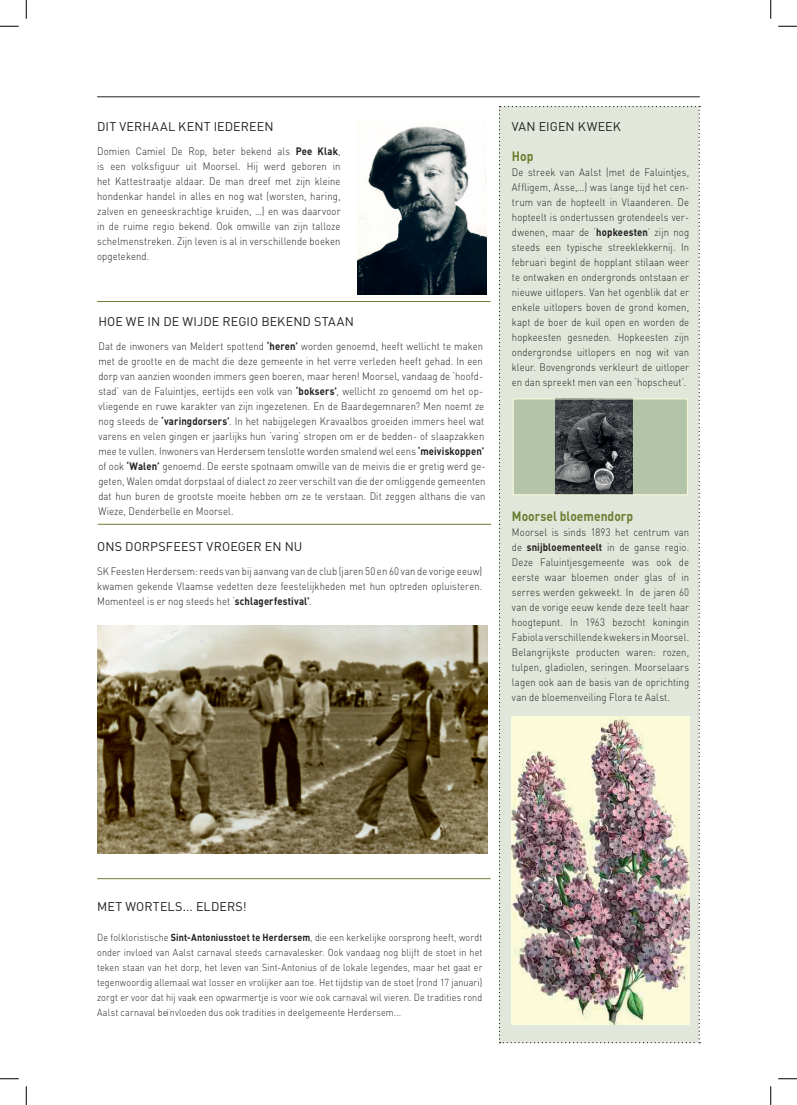
<style>
.page{position:relative;width:797px;height:1105px;background:#fff}
.page>*{position:absolute;margin:0;border:0;box-sizing:border-box;transform-origin:0 0}
.t1{font:700 13.5px "DIN";color:#6b7e32;scale:.89 1}
.t2{font:12.5px "DIN";letter-spacing:.005em;color:#231f20}
.t3{font:300 10.75px/15px "DIN";letter-spacing:.01em;color:#231f20;text-align:justify;scale:.89 1}
.t4{font:300 10.12px/15px "DIN";letter-spacing:.01em;color:#231f20;text-align:justify;scale:.89 1}
.s1{font-weight:700}
</style>
<div class="page">
<div style="left:499px;top:106px;width:201px;height:937px;background:#e1e8db"></div>
<img style="left:357px;top:122px;width:130px;height:172px">
<img style="left:97px;top:625px;width:390px;height:228px">
<img style="left:512px;top:716px;width:177px;height:308px">
<hr style="left:97px;top:301px;width:393px;height:1px;background:#6b7e32">
<hr style="left:98px;top:524px;width:393px;height:1px;background:#6b7e32">
<div style="left:513px;top:399px;width:174px;height:96px;background:#b4c4a9"></div>
<img style="left:556px;top:401px;width:76px;height:92px">
<div style="left:513px;top:399px;width:174px;height:96px;border:1px solid #fcfbd9"></div>
<hr style="left:97px;top:96px;width:602px;height:1px;background:#231f20">
<hr style="left:97px;top:878px;width:393px;height:1px;background:#6b7e32">
<svg style="left:0;top:25px;width:19px;height:2px"></svg>
<svg style="left:778px;top:25px;width:19px;height:2px"></svg>
<svg style="left:0;top:1078px;width:19px;height:1px"></svg>
<svg style="left:778px;top:1078px;width:19px;height:1px"></svg>
<svg style="left:25px;top:0;width:2px;height:19px"></svg>
<svg style="left:25px;top:1086px;width:2px;height:19px"></svg>
<svg style="left:770px;top:0;width:1px;height:19px"></svg>
<svg style="left:770px;top:1086px;width:1px;height:19px"></svg>
<p class="t2" style="left:97px;top:119px;width:46px">DITVERHAA</p>
<p class="t2" style="left:168px;top:119px;width:107px">L KENT IEDEREEN</p>
<p class="t3" style="left:97px;top:144px;width:275px">Domien Camiel De Rop, beter bekend als <span class="s1">Pee Klak</span>, is een volksfiguur uit Moorsel. Hij werd geboren in het Kattestraatje aldaar. De man dreef met zijn kleine hondenkar handel in alles en nog wat (worsten, haring, zalven en geneeskrachtige kruiden, …) en was daarvoor in de ruime regio bekend. Ook omwille van zijn talloze schelmenstreken. Zijn leven is al in verschillende boeken opgetekend.</p>
<p class="t2" style="left:98px;top:314px;width:212px">HOE WE IN DE WIJDE REGIO BEKENDSTAA</p>
<p class="t2" style="left:345px;top:314px;width:11px">N</p>
<p class="t3" style="left:98px;top:339px;width:436px;text-align:left">Dat de inwoners van Meldert spottend <span class="s1">‘heren’</span> worden genoemd, heeft wellicht te maken met de grootte en de macht die deze gemeente in het verre verleden heeft gehad. In een dorp van aanzien woonden immers geen boeren, maar heren! Moorsel, vandaag de ‘hoofd&shy;stad’ van de Faluintjes, eertijds een volk van <span class="s1">‘boksers’</span>, wellicht zo genoemd om het op&shy;vliegende en ruwe karakter van zijn ingezetenen. En de Baardegemnaren? Men noemt ze nog steeds de <span class="s1">‘varingdorsers’</span>. In het nabijgelegen Kravaalbos groeiden immers heel wat varens en velen gingen er jaarlijks hun ‘varing’ stropen om er de bedden- of slaapzakken mee te vullen. Inwoners van Herdersem tenslotte worden smalend wel eens <span class="s1">‘meiviskoppen’ </span>of ook <span class="s1">‘Walen’</span> genoemd. De eerste spotnaam omwille van de meivis die er gretig werd ge&shy;geten, Walen omdat dorpstaal of dialect zo zeer verschilt van die der omliggende gemeenten dat hun buren de grootste moeite hebben om ze te verstaan. Dit zeggen althans die van Wieze, Denderbelle en Moorsel.</p>
<p class="t2" style="left:97px;top:539px;width:54px">ONSDORPSF</p>
<p class="t2" style="left:173px;top:539px;width:23px">EESTVR</p>
<p class="t2" style="left:222px;top:539px;width:82px">OEGER EN NU</p>
<p class="t3" style="left:97px;top:564px;width:434px">SK Feesten Herdersem: reeds van bij aanvang van de club (jaren 50 en 60 van de vorige eeuw) kwamen gekende Vlaamse vedetten deze feestelijkheden met hun optreden opluisteren.<br>Momenteel is er nog steeds het ‘<span class="s1">schlagerfestival’</span>.</p>
<p class="t2" style="left:512px;top:119px;width:111px">VAN EIGEN KWEEK</p>
<p class="t1" style="left:512px;top:148px;width:26px">Hop</p>
<p class="t3" style="left:512px;top:165px;width:201px">De streek van Aalst (met de Faluintjes, Affligem, Asse,…) was lange tijd het cen&shy;trum van de hopteelt in Vlaanderen. De hopteelt is ondertussen grotendeels ver&shy;dwenen, maar de ‘<span class="s1">hopkeesten</span>’ zijn nog steeds een typische streeklekkernij. In februari begint de hopplant stilaan weer te ontwaken en ondergronds ontstaan er nieuwe uitlopers. Van het ogenblik dat er enkele uitlopers boven de grond komen, kapt de boer de kuil open en worden de hopkeesten gesneden. Hopkeesten zijn ondergrondse uitlopers en nog wit van kleur. Bovengronds verkleurt de uitloper en dan spreekt men van een ‘hopscheut’.</p>
<p class="t1" style="left:512px;top:508px;width:138px">Moorsel bloemendorp</p>
<p class="t3" style="left:512px;top:525px;width:201px">Moorsel is sinds 1893 het centrum van de <span class="s1">snijbloementeelt</span> in de ganse regio.<br>Deze Faluintjesgemeente was ook de eerste waar bloemen onder glas of in serres werden gekweekt. In de jaren 60 van de vorige eeuw kende deze teelt haar hoogtepunt. In 1963 bezocht koningin Fabiola verschillende kwekers in Moorsel.<br>Belangrijkste producten waren: rozen, tulpen, gladiolen, seringen. Moorselaars lagen ook aan de basis van de oprichting van de bloemenveiling Flora te Aalst.</p>
<p class="t2" style="left:97px;top:899px;width:151px">MET WORTELS... ELDERS!</p>
<p class="t4" style="left:97px;top:930px;width:434px">De folkloristische <span class="s1">Sint-Antoniusstoet te Herdersem</span>, die een kerkelijke oorsprong heeft, wordt onder invloed van Aalst carnaval steeds carnavalesker. Ook vandaag nog blijft de stoet in het teken staan van het dorp, het leven van Sint-Antonius of de lokale legendes, maar het gaat er tegenwoordig allemaal wat losser en vrolijker aan toe. Het tijdstip van de stoet (rond 17 januari) zorgt er voor dat hij vaak een opwarmertje is voor wie ook carnaval wil vieren. De tradities rond Aalst carnaval beïnvloeden dus ook tradities in deelgemeente Herdersem...</p>
</div>
